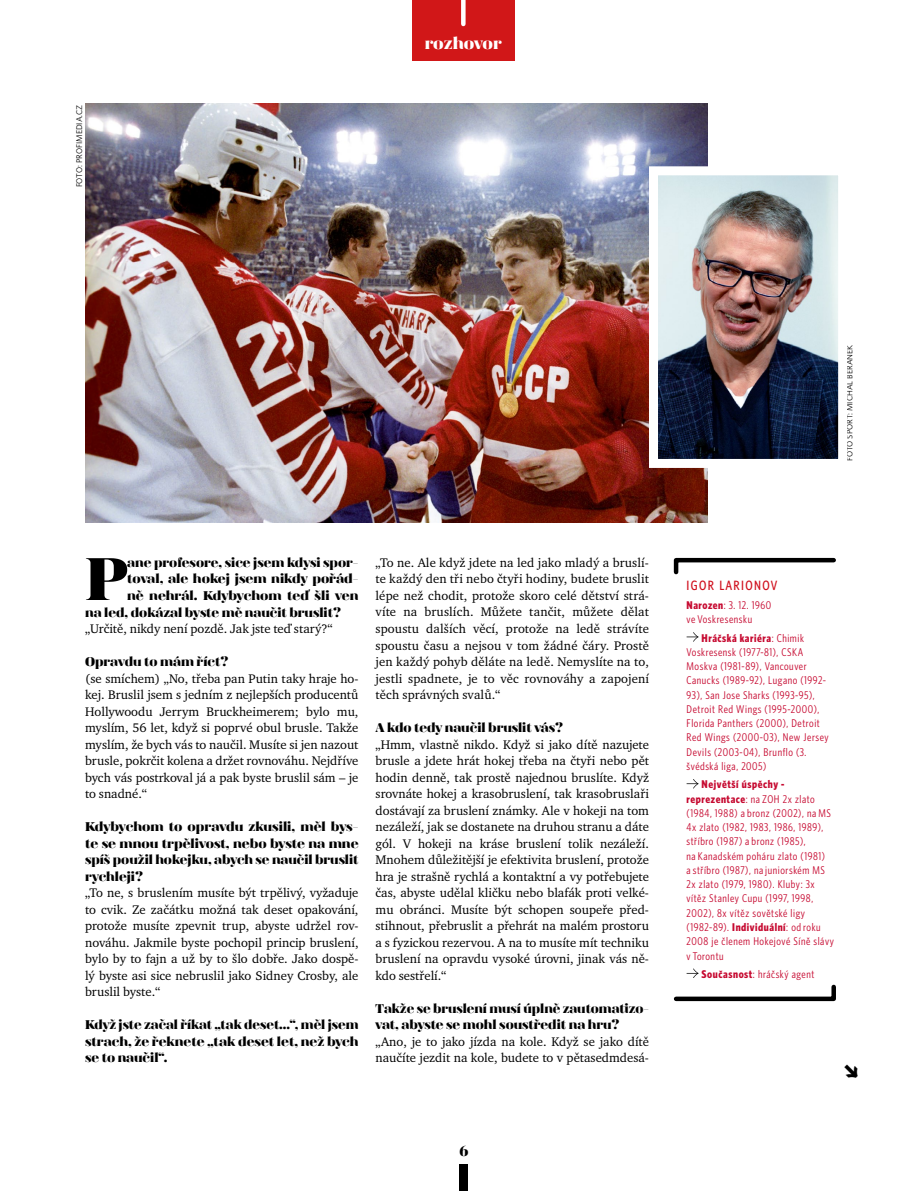
<style>
.page{position:relative;width:915px;height:1191px;background:#fff}
.page>*{position:absolute;margin:0;border:0;box-sizing:border-box;transform-origin:0 0}
.t1{font:60.6px "Magnel";color:#000}
.t2{font:16.5px "Magnel";color:#fff}
.t3{font:15px "Magnel";color:#000}
.t4{font:13.5px "Whitney Cond CE Medium";letter-spacing:.1em;color:#d0101d}
.t5{font:12.75px/16.5px "Charter ITC Pro";color:#000;text-align:justify}
.t6{font:12.75px/16.5px "Magnel";color:#000;text-align:justify}
.t7{font:11.25px/14.2px "Whitney Cond CE Book";letter-spacing:.05em;color:#c60930}
.t8{font:11.25px "Whitney Cond CE Bold";letter-spacing:.05em;color:#c60930}
.t9{font:8.25px "Whitney C Ebook";color:#000}
.s1{font-family:"Whitney Cond CE Bold"}
.s2{font-family:"Whitney Cond CE Book"}
</style>
<div class="page">
<div style="left:459px;top:1164px;width:8px;height:27px;background:#000"></div>
<div style="left:412px;top:0;width:102px;height:60px;background:#d11718"></div>
<svg style="left:461px;top:0;width:4px;height:24px"></svg>
<svg style="left:686px;top:632px;width:12px;height:9px"></svg>
<svg style="left:686px;top:779px;width:12px;height:9px"></svg>
<svg style="left:673px;top:557px;width:163px;height:18px"></svg>
<svg style="left:673px;top:968px;width:163px;height:34px"></svg>
<img style="left:85px;top:103px;width:622px;height:419px">
<img style="left:658px;top:176px;width:178px;height:282px">
<div style="left:648px;top:166px;width:198px;height:302px;border:9px solid #fff"></div>
<p class="t9" style="left:74px;top:187px;width:84px;rotate:-90deg">foto: profimedia.cz</p>
<p class="t2" style="left:424px;top:33px;width:79px">rozhovor</p>
<p class="t9" style="left:844px;top:461px;width:118px;rotate:-90deg">foto sport: michal beránek</p>
<h1 class="t1" style="left:85px;top:539px;width:44px">P</h1>
<p class="t6" style="left:127px;top:554px;width:233px">ane profesore, sice jsem kdysi spor-</p>
<p class="t6" style="left:127px;top:571px;width:233px">toval, ale hokej jsem nikdy pořád-</p>
<p class="t6" style="left:127px;top:587px;width:233px">ně nehrál. Kdybychom teď šli ven</p>
<p class="t6" style="left:85px;top:604px;width:257px">na led, dokázal byste mě naučit bruslit?</p>
<p class="t5" style="left:85px;top:620px;width:249px">„Určitě, nikdy není pozdě. Jak jste teď starý?“</p>
<p class="t6" style="left:85px;top:653px;width:145px">Opravdu to mám říct?</p>
<p class="t5" style="left:85px;top:669px;width:275px">(se smíchem) „No, třeba pan Putin taky hraje ho&shy;kej. Bruslil jsem s jedním z nejlepších producentů Hollywoodu Jerrym Bruckheimerem; bylo mu, myslím, 56 let, když si poprvé obul brusle. Takže myslím, že bych vás to naučil. Musíte si jen nazout brusle, pokrčit kolena a držet rovnováhu. Nejdříve bych vás postrkoval já a pak byste bruslil sám – je to snadné.“</p>
<p class="t6" style="left:85px;top:818px;width:275px">Kdybychom to opravdu zkusili, měl bys&shy;te se mnou trpělivost, nebo byste na mne spíš použil hokejku, abych se naučil bruslit rychleji?</p>
<p class="t5" style="left:85px;top:884px;width:275px">„To ne, s bruslením musíte být trpělivý, vyžaduje to cvik. Ze začátku možná tak deset opakování, protože musíte zpevnit trup, abyste udržel rov&shy;nováhu. Jakmile byste pochopil princip bruslení, bylo by to fajn a už by to šlo dobře. Jako dospě&shy;lý byste asi sice nebruslil jako Sidney Crosby, ale bruslil byste.“</p>
<p class="t6" style="left:85px;top:1016px;width:275px">Když jste začal říkat „tak deset...“, měl jsem strach, že řeknete „tak deset let, než bych se to naučil“.</p>
<p class="t5" style="left:375px;top:554px;width:275px">„To ne. Ale když jdete na led jako mladý a bruslí&shy;te každý den tři nebo čtyři hodiny, budete bruslit lépe než chodit, protože skoro celé dětství strá&shy;víte na bruslích. Můžete tančit, můžete dělat spoustu dalších věcí, protože na ledě strávíte spoustu času a nejsou v tom žádné čáry. Prostě jen každý pohyb děláte na ledě. Nemyslíte na to, jestli spadnete, je to věc rovnováhy a zapojení těch správných svalů.“</p>
<p class="t6" style="left:375px;top:719px;width:189px">A kdo tedy naučil bruslit vás?</p>
<p class="t5" style="left:375px;top:735px;width:275px">„Hmm, vlastně nikdo. Když si jako dítě nazujete brusle a jdete hrát hokej třeba na čtyři nebo pět hodin denně, tak prostě najednou bruslíte. Když srovnáte hokej a krasobruslení, tak krasobruslaři dostávají za bruslení známky. Ale v hokeji na tom nezáleží, jak se dostanete na druhou stranu a dáte gól. V hokeji na kráse bruslení tolik nezáleží.<br>Mnohem důležitější je efektivita bruslení, protože hra je strašně rychlá a kontaktní a vy potřebujete čas, abyste udělal kličku nebo blafák proti velké&shy;mu obránci. Musíte být schopen soupeře před&shy;stihnout, přebruslit a přehrát na malém prostoru a s fyzickou rezervou. A na to musíte mít techniku bruslení na opravdu vysoké úrovni, jinak vás ně&shy;kdo sestřelí.“</p>
<p class="t6" style="left:375px;top:1000px;width:275px">Takže se bruslení musí úplně zautomatizo&shy;vat, abyste se mohl soustředit na hru?</p>
<p class="t5" style="left:375px;top:1032px;width:275px">„Ano, je to jako jízda na kole. Když se jako dítě naučíte jezdit na kole, budete to v pětasedmdesá-</p>
<p class="t3" style="left:459px;top:1141px;width:10px">6</p>
<p class="t4" style="left:686px;top:577px;width:92px">IGOR LARIONOV</p>
<p class="t7" style="left:686px;top:597px;width:86px"><span class="s1">Narozen</span>: 3. 12. 1960 ve Voskresensku</p>
<p class="t8" style="left:701px;top:631px;width:104px">Hráčská kariéra<span class="s2">: Chimik</span></p>
<p class="t7" style="left:686px;top:644px;width:144px">Voskresensk (1977-81), CSKA<br>Moskva (1981-89), Vancouver<br>Canucks (1989-92), Lugano (1992-<br>93), San Jose Sharks (1993-95),<br>Detroit Red Wings (1995-2000),<br>Florida Panthers (2000), Detroit<br>Red Wings (2000-03), New Jersey<br>Devils (2003-04), Brunflo (3. švédská liga, 2005)</p>
<p class="t8" style="left:701px;top:778px;width:84px">Největší úspěchy -</p>
<p class="t7" style="left:686px;top:791px;width:149px"><span class="s1">reprezentace</span>: na ZOH 2x zlato (1984, 1988) a bronz (2002), na MS<br>4x zlato (1982, 1983, 1986, 1989), stříbro (1987) a bronz (1985),<br>na Kanadském poháru zlato (1981)<br>a stříbro (1987), na juniorském MS<br>2x zlato (1979, 1980). Kluby: 3x vítěz Stanley Cupu (1997, 1998,<br>2002), 8x vítěz sovětské ligy (1982-89). <span class="s1">Individuální</span>: od roku<br>2008 je členem Hokejové Síně slávy v Torontu</p>
<p class="t7" style="left:701px;top:966px;width:114px"><span class="s1">Současnost</span>: hráčský agent</p>
</div>
